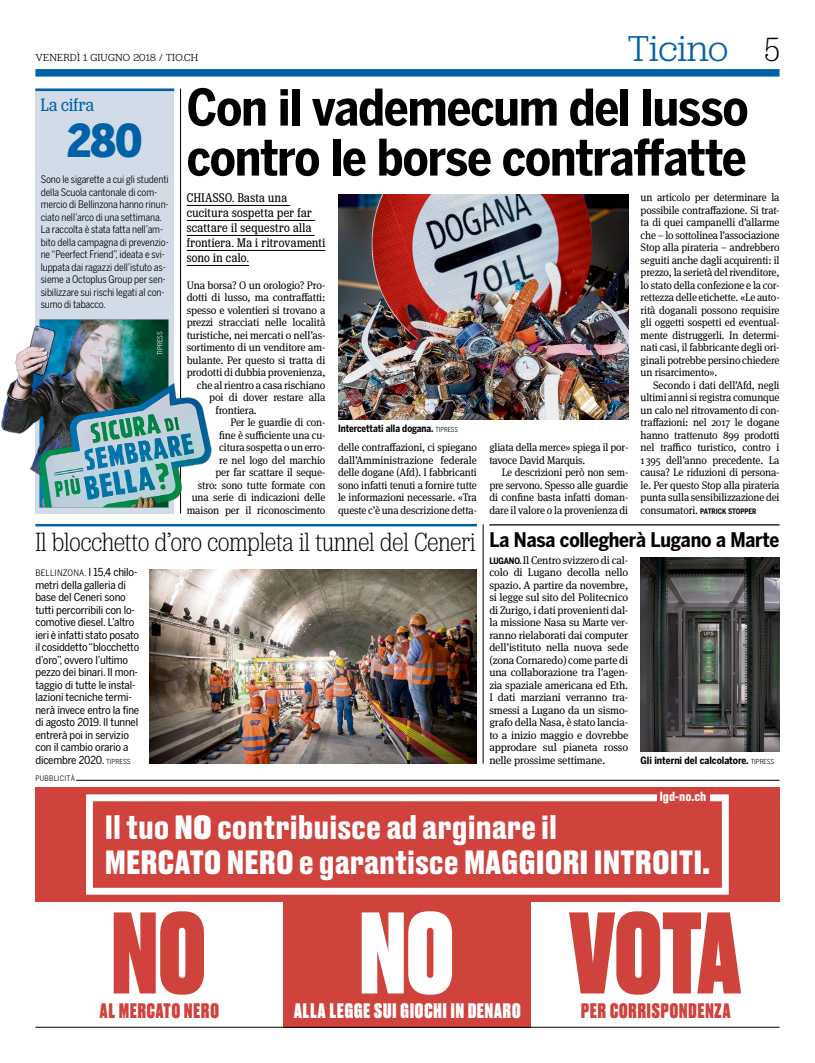
<style>
.page{position:relative;width:815px;height:1063px;background:#fff}
.page>*{position:absolute;margin:0;border:0;box-sizing:border-box;transform-origin:0 0}
.t1{font:800 109px "Druk";color:#d0433d}
.t2{font:800 109px "Druk";color:#fff}
.principale_titolo_40{font:700 50px "Benton Sans Cond";letter-spacing:-.02em;color:#000}
.lacifra_cifra_x21{font:900 45px "Benton Sans Cond";color:#0062a6}
.pagina_rubrica{font:300 37.5px "Jubilat";letter-spacing:-.01em;color:#0062a6}
.t3{font:300 35px "Jubilat Cond";color:#000}
.t4{font:700 31.62px/35.5px "Druk Text";color:#fff}
.fotoarticlolo_titolo{font:300 27.5px "Jubilat Cond";color:#000}
.breve_titolo_x04{font:700 20px "Benton Sans Cond";letter-spacing:-.015em;color:#000}
.t5{font:800 19.75px "Druk";letter-spacing:.05em;color:#d0433d}
.t6{font:800 19.75px "Druk";letter-spacing:.05em;color:#fff}
.lacifra_titolo_colon{font:18.75px "Jubilat Cond";letter-spacing:.015em;color:#0062a6}
.sommario_x06{font:13.12px/15px "Jubilat Cond";letter-spacing:.03em;color:#000}
.t7{font:700 12.25px "Druk Text";color:#fff}
.scritturabase_rientr{font:11px/12.5px "Meta Serif OT";letter-spacing:-.015em;color:#000;text-align:justify;scale:.95 1}
.scritturabase_x08{font:11px/12.5px "Meta Serif OT";letter-spacing:-.015em;color:#000;text-align:justify}
.fotoarticolo_scrittu{font:11px/12.5px "Benton Sans Cond";letter-spacing:-.015em;color:#000;scale:1.04 1}
.scritturabase_rientr-2{font:11px "Meta Serif OT";letter-spacing:-.015em;color:#000}
.scritturabase_rientr-3{font:11px "Meta Serif OT";letter-spacing:-.015em;color:#000;scale:.96 1}
.pagina_data_sinistra{font:300 10.62px "Jubilat";letter-spacing:.02em;color:#000}
.soggetto_testo_x08{font:10.25px/12.5px "Benton Sans Cond";letter-spacing:-.01em;color:#000}
.didascalia_x11{font:700 10px "Benton Sans Cond";letter-spacing:-.005em;color:#000}
.didascalia_x11-2{font:700 10px "Benton Sans Cond";letter-spacing:-.005em;color:#000;scale:.95 1}
.fotoarticolo_scrittu-2{font:8.75px "Benton Sans Cond";letter-spacing:.02em;color:#000;scale:1.04 1}
.scritturabase_rientr-4{font:700 7.5px "Benton Sans Cond";color:#000;scale:.95 1}
.t8{font:7.5px "Benton Sans Cond";letter-spacing:.04em;color:#000}
.soggetto_testo_x08-2{font:6.88px "Benton Sans Cond";color:#fff}
.s1{font-family:"Meta Serif OT";font-weight:400;font-size:11px}
.s2{font-weight:400;font-size:6.88px}
.s3{font-family:"Benton Sans Cond";font-weight:700;font-size:8.75px}
.s4{font-size:11px}
.s5{font-size:6.88px}
.s6{font-family:"Druk Text Super";font-weight:400}
.s7{font-weight:800}
</style>
<div class="page">
<div style="left:35px;top:787px;width:744px;height:241px;background:#d0433d"></div>
<div style="left:35px;top:902px;width:248px;height:126px;background:#fff"></div>
<div style="left:531px;top:902px;width:248px;height:126px;background:#fff"></div>
<div style="left:86px;top:794px;width:643px;height:101px;border:7px solid #fff"></div>
<div style="left:657px;top:791px;width:52px;height:11px;background:#d0433d"></div>
<div style="left:35px;top:69px;width:745px;height:8px;background:#0062a6"></div>
<hr style="left:35px;top:1027px;width:745px;height:1px;background:#000">
<hr style="left:180px;top:89px;width:1px;height:425px;background:#000">
<hr style="left:76px;top:780px;width:704px;height:1px;background:#000">
<img style="left:338px;top:195px;width:290px;height:225px">
<hr style="left:187px;top:205px;width:103px;height:1px;background:#000">
<hr style="left:187px;top:220px;width:128px;height:1px;background:#000">
<hr style="left:187px;top:235px;width:128px;height:1px;background:#000">
<hr style="left:187px;top:250px;width:138px;height:1px;background:#000">
<hr style="left:187px;top:265px;width:62px;height:1px;background:#000">
<hr style="left:483px;top:524px;width:1px;height:240px;background:#000">
<hr style="left:489px;top:524px;width:291px;height:2px;background:#000">
<img style="left:641px;top:557px;width:139px;height:194px">
<img style="left:150px;top:570px;width:327px;height:194px">
<hr style="left:35px;top:524px;width:442px;height:2px;background:#0062a6">
<div style="left:35px;top:89px;width:139px;height:425px;background:#d2dce8"></div>
<hr style="left:35px;top:89px;width:139px;height:2px;background:#0062a6">
<img style="left:1px;top:320px;width:211px;height:187px">
<p class="pagina_data_sinistra" style="left:35px;top:52px;width:164px">VENERDÌ 1 GIUGNO 2018 / TIO.CH</p>
<p class="pagina_rubrica" style="left:628px;top:29px;width:102px">Ticino</p>
<p class="t3" style="left:764px;top:30px;width:17px">5</p>
<p class="principale_titolo_40" style="left:187px;top:78px;width:563px">Con il vademecum del lusso</p>
<p class="principale_titolo_40" style="left:187px;top:128px;width:561px">contro le borse contraffatte</p>
<p class="scritturabase_rientr" style="left:641px;top:191px;width:148px">un articolo per determinare la possibile contraffazione. Si trat&shy;ta di quei campanelli d’allarme che – lo sottolinea l’associazione Stop alla pirateria – andrebbero seguiti anche dagli acquirenti: il prezzo, la serietà del rivenditore, lo stato della confezione e la cor&shy;rettezza delle etichette. «Le auto&shy;rità doganali possono requisire gli oggetti sospetti ed eventual&shy;mente distruggerli. In determi&shy;nati casi, il fabbricante degli ori&shy;ginali potrebbe persino chiedere un risarcimento».</p>
<p class="scritturabase_rientr" style="left:641px;top:379px;width:148px;text-indent:12px">Secondo i dati dell’Afd, negli ultimi anni si registra comunque un calo nel ritrovamento di con&shy;traffazioni: nel 2017 le dogane hanno trattenuto 899 prodotti nel traffico turistico, contro i 1395 dell’anno precedente. La causa? Le riduzioni di persona&shy;le. Per questo Stop alla pirateria punta sulla sensibilizzazione dei</p>
<p class="scritturabase_rientr-4" style="left:641px;top:506px;width:123px"><span class="s1">consumatori.</span> PATRICK STOPPER</p>
<p class="lacifra_titolo_colon" style="left:41px;top:94px;width:55px">La cifra</p>
<p class="lacifra_cifra_x21" style="left:67px;top:114px;width:77px">280</p>
<p class="soggetto_testo_x08" style="left:41px;top:173px;width:130px">Sono le sigarette a cui gli studenti della Scuola cantonale di com&shy;mercio di Bellinzona hanno rinun&shy;ciato nell’arco di una settimana.<br>La raccolta è stata fatta nell’am&shy;bito della campagna di prevenzio&shy;ne “Peerfect Friend”, ideata e svi&shy;luppata dai ragazzi dell’istuto as&shy;sieme a Octoplus Group per sen&shy;sibilizzare sui rischi legati al con&shy;sumo di tabacco.</p>
<p class="soggetto_testo_x08-2" style="left:156px;top:355px;width:25px;rotate:-90deg">TIPRESS</p>
<p class="sommario_x06" style="left:187px;top:190px;width:140px">CHIASSO. Basta una cucitura sospetta per far scattare il sequestro alla frontiera. Ma i ritrovamenti sono in calo.</p>
<p class="scritturabase_rientr-2" style="left:187px;top:278px;width:140px">Una borsa? O un orologio? Pro-</p>
<p class="scritturabase_rientr-2" style="left:187px;top:291px;width:140px">dotti di lusso, ma contraffatti:</p>
<p class="scritturabase_rientr-2" style="left:187px;top:303px;width:140px">spesso e volentieri si trovano a</p>
<p class="scritturabase_rientr-2" style="left:187px;top:316px;width:140px">prezzi stracciati nelle località</p>
<p class="scritturabase_rientr-2" style="left:187px;top:328px;width:140px">turistiche, nei mercati o nell’as-</p>
<p class="scritturabase_rientr-2" style="left:187px;top:341px;width:140px">sortimento di un venditore am-</p>
<p class="scritturabase_rientr-2" style="left:187px;top:353px;width:140px">bulante. Per questo si tratta di</p>
<p class="scritturabase_rientr-2" style="left:187px;top:366px;width:140px">prodotti di dubbia provenienza,</p>
<p class="scritturabase_rientr-3" style="left:197px;top:378px;width:136px">che al rientro a casa rischiano</p>
<p class="scritturabase_rientr-2" style="left:209px;top:391px;width:118px">poi di dover restare alla</p>
<p class="scritturabase_rientr-2" style="left:215px;top:403px;width:43px">frontiera.</p>
<p class="scritturabase_rientr" style="left:187px;top:416px;width:148px;text-align:right">Per le guardie di con-<br>fine è sufficiente una cu-<br>citura sospetta o un erro-<br>re nel logo del marchio<br>per far scattare il seque-<br>stro: sono tutte formate con una serie di indicazioni delle maison per il riconoscimento</p>
<p class="didascalia_x11-2" style="left:338px;top:423px;width:128px">Intercettati alla dogana. <span class="s2">TIPRESS</span></p>
<p class="scritturabase_rientr" style="left:338px;top:441px;width:148px">delle contraffazioni, ci spiegano dall’Amministrazione federale delle dogane (Afd). I fabbricanti sono infatti tenuti a fornire tutte le informazioni necessarie. «Tra queste c’è una descrizione detta-</p>
<p class="scritturabase_rientr" style="left:489px;top:441px;width:148px">gliata della merce» spiega il por&shy;tavoce David Marquis.</p>
<p class="scritturabase_rientr" style="left:489px;top:466px;width:148px;text-indent:12px">Le descrizioni però non sem&shy;pre servono. Spesso alle guardie di confine basta infatti doman&shy;dare il valore o la provenienza di</p>
<p class="breve_titolo_x04" style="left:489px;top:528px;width:292px">La Nasa collegherà Lugano a Marte</p>
<p class="scritturabase_x08" style="left:489px;top:554px;width:140px"><span class="s3">LUGANO.</span> Il Centro svizzero di cal&shy;colo di Lugano decolla nello spazio. A partire da novembre, si legge sul sito del Politecnico di Zurigo, i dati provenienti dal&shy;la missione Nasa su Marte ver&shy;ranno rielaborati dai computer dell’istituto nella nuova sede (zona Cornaredo) come parte di una collaborazione tra l’agen&shy;zia spaziale americana ed Eth.<br>I dati marziani verranno tra&shy;smessi a Lugano da un sismo&shy;grafo della Nasa, è stato lancia&shy;to a inizio maggio e dovrebbe approdare sul pianeta rosso nelle prossime settimane.</p>
<p class="fotoarticlolo_titolo" style="left:35px;top:527px;width:442px">Il blocchetto d’oro completa il tunnel del Ceneri</p>
<p class="fotoarticolo_scrittu-2" style="left:35px;top:568px;width:100px">BELLINZONA. <span class="s4">I 15,4 chilo-</span></p>
<p class="fotoarticolo_scrittu" style="left:35px;top:578px;width:101px">metri della galleria di base del Ceneri sono tutti percorribili con lo&shy;comotive diesel. L’altro ieri è infatti stato posato il cosiddetto “blocchetto d’oro”, ovvero l’ultimo pezzo dei binari. Il mon&shy;taggio di tutte le instal&shy;lazioni tecniche termi&shy;nerà invece entro la fine di agosto 2019. Il tunnel entrerà poi in servizio con il cambio orario a dicembre 2020. <span class="s5">TIPRESS</span></p>
<p class="didascalia_x11" style="left:641px;top:754px;width:135px">Gli interni del calcolatore. <span class="s2">TIPRESS</span></p>
<p class="t8" style="left:35px;top:774px;width:41px">PUBBLICITÀ</p>
<p class="t7" style="left:660px;top:787px;width:48px">lgd-no.ch</p>
<p class="t4" style="left:105px;top:807px;width:607px">Il tuo <span class="s6">NO</span> contribuisce ad arginare il<br><span class="s7">MERCATO NERO</span> e garantisce <span class="s7">MAGGIORI INTROITI.</span></p>
<p class="t1" style="left:112px;top:877px;width:95px">NO</p>
<p class="t5" style="left:100px;top:997px;width:120px">AL MERCATO NERO</p>
<p class="t2" style="left:360px;top:877px;width:95px">NO</p>
<p class="t6" style="left:294px;top:997px;width:228px">ALLA LEGGE SUI GIOCHI IN DENARO</p>
<p class="t1" style="left:569px;top:877px;width:173px">VOTA</p>
<p class="t5" style="left:581px;top:997px;width:151px">PER CORRISPONDENZA</p>
</div>
